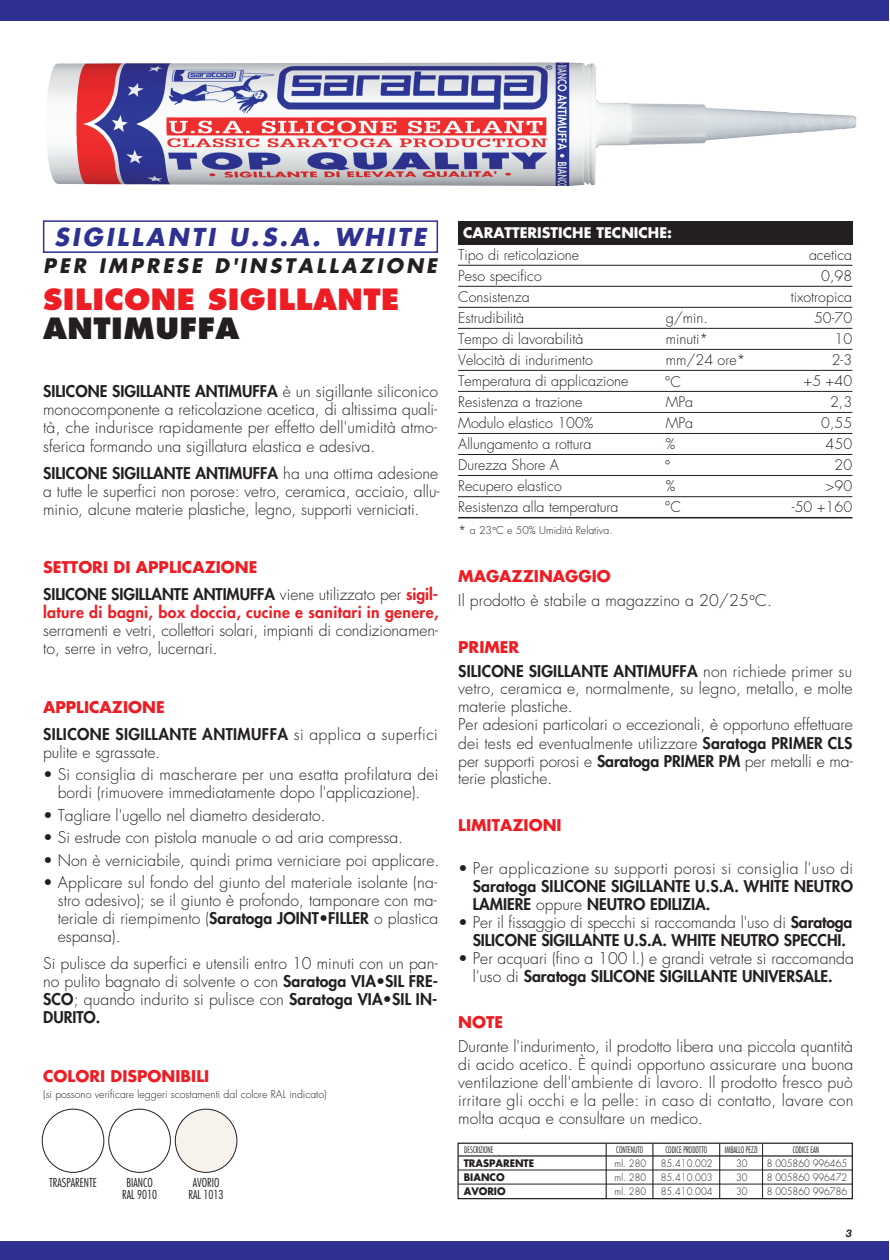
<style>
.page{position:relative;width:890px;height:1260px;background:#fff}
.page>*{position:absolute;margin:0;border:0;box-sizing:border-box;transform-origin:0 0}
.t1{font:800 28.5px "Futura";letter-spacing:.015em;color:#ee1d23}
.t2{font:800 28.5px "Futura";letter-spacing:.015em;color:#231f20}
.t3{font:italic 700 24px "Futura";letter-spacing:.12em;color:#2e3092}
.t4{font:italic 700 19.5px "Futura";letter-spacing:.155em;color:#231f20}
.t5{font:300 15.75px/18px "Futura";color:#231f20;text-align:justify}
.t6{font:800 15.75px/27px "Futura";letter-spacing:.01em;color:#231f20}
.t7{font:300 15.75px "Futura";letter-spacing:.025em;color:#231f20}
.t8{font:800 15.75px "Futura";letter-spacing:.02em;color:#ee1d23}
.t9{font:700 15.75px "Futura";color:#ee1d23}
.t10{font:300 14.25px/21px "Futura";color:#231f20}
.t11{font:700 14.25px "Futura";color:#fff}
.t12{font:300 condensed 12px/12px "Futura";color:#231f20;text-align:center}
.t13{font:300 10.5px "Futura";color:#231f20}
.t14{font:italic 700 10.5px "Helvetica Neue";color:#231f20}
.t15{font:700 10.05px/14.1px "Futura";color:#231f20;scale:.96 1}
.t16{font:300 9.9px/14.1px "Futura";color:#231f20;text-align:justify;scale:.93 1}
.t17{font:300 condensed 8.7px "Futura";color:#231f20;scale:.88 1}
.s1{font-weight:800}
.s2{font-weight:700;color:#ee1d23}
.s3{font-weight:300}
.s4{color:#ee1d23}
.s5{font-size:14.25px}
</style>
<div class="page">
<div style="left:43px;top:220px;width:395px;height:33px;border:2px solid #2e3092"></div>
<div style="left:0;top:0;width:888px;height:20px;background:#2e3092"></div>
<div style="left:0;top:1240px;width:888px;height:19px;background:#2e3092"></div>
<div style="left:457px;top:1142px;width:395px;height:56px;border:1px solid #231f20"></div>
<hr style="left:458px;top:1155px;width:394px;height:1px;background:#231f20">
<hr style="left:605px;top:1142px;width:1px;height:56px;background:#231f20">
<hr style="left:652px;top:1142px;width:1px;height:56px;background:#231f20">
<hr style="left:719px;top:1142px;width:1px;height:56px;background:#231f20">
<hr style="left:762px;top:1142px;width:1px;height:56px;background:#231f20">
<hr style="left:458px;top:1169px;width:394px;height:1px;background:#231f20">
<hr style="left:458px;top:1183px;width:394px;height:1px;background:#231f20">
<img style="left:47px;top:62px;width:810px;height:124px">
<div style="left:457px;top:221px;width:395px;height:23px;background:#231f20"></div>
<hr style="left:458px;top:265px;width:394px;height:1px;background:#231f20">
<hr style="left:458px;top:286px;width:394px;height:1px;background:#231f20">
<hr style="left:458px;top:244px;width:394px;height:1px;background:#231f20">
<hr style="left:458px;top:328px;width:394px;height:1px;background:#231f20">
<hr style="left:458px;top:307px;width:394px;height:1px;background:#231f20">
<hr style="left:458px;top:349px;width:394px;height:1px;background:#231f20">
<hr style="left:458px;top:454px;width:394px;height:1px;background:#231f20">
<hr style="left:458px;top:433px;width:394px;height:1px;background:#231f20">
<hr style="left:458px;top:475px;width:394px;height:1px;background:#231f20">
<hr style="left:458px;top:391px;width:394px;height:1px;background:#231f20">
<hr style="left:458px;top:412px;width:394px;height:1px;background:#231f20">
<hr style="left:458px;top:370px;width:394px;height:1px;background:#231f20">
<hr style="left:458px;top:517px;width:394px;height:1px;background:#231f20">
<hr style="left:458px;top:496px;width:394px;height:1px;background:#231f20">
<div style="left:42px;top:1108px;width:62px;height:64px;border:1px solid #231f20;border-radius:50%"></div>
<div style="left:108px;top:1108px;width:63px;height:64px;border:1px solid #231f20;border-radius:50%"></div>
<div style="left:175px;top:1108px;width:62px;height:64px;background:#f7f2eb;border-radius:50%"></div>
<div style="left:175px;top:1108px;width:62px;height:64px;border:1px solid #231f20;border-radius:50%"></div>
<h2 class="t3" style="left:54px;top:220px;width:373px">SIGILLANTI U.S.A. WHITE</h2>
<p class="t4" style="left:43px;top:252px;width:395px">PER IMPRESE D'INSTALLAZIONE</p>
<h1 class="t1" style="left:43px;top:282px;width:357px">SILICONE SIGILLANTE</h1>
<h1 class="t2" style="left:43px;top:310px;width:198px">ANTIMUFFA</h1>
<p class="t5" style="left:43px;top:383px;width:396px"><span class="s1">SILICONE SIGILLANTE ANTIMUFFA</span> è un sigillante siliconico monocomponente a reticolazione acetica, di altissima quali&shy;tà, che indurisce rapidamente per effetto dell'umidità atmo&shy;sferica formando una sigillatura elastica e adesiva.</p>
<p class="t5" style="left:43px;top:464px;width:397px"><span class="s1">SILICONE SIGILLANTE ANTIMUFFA</span> ha una ottima adesione a tutte le superfici non porose: vetro, ceramica, acciaio, allu&shy;minio, alcune materie plastiche, legno, supporti verniciati.</p>
<p class="t6" style="left:43px;top:553px;width:396px"><span class="s2">SETTORI DI APPLICAZIONE<br></span>SILICONE SIGILLANTE ANTIMUFFA <span class="s3">viene utilizzato per</span> <span class="s4">sigil-</span></p>
<p class="t8" style="left:43px;top:601px;width:397px">lature di bagni, box doccia, cucine e sanitari in genere,</p>
<p class="t5" style="left:43px;top:621px;width:396px">serramenti e vetri, collettori solari, impianti di condizionamen&shy;to, serre in vetro, lucernari.</p>
<p class="t6" style="left:43px;top:693px;width:396px"><span class="s2">APPLICAZIONE<br></span>SILICONE SIGILLANTE ANTIMUFFA <span class="s3">si applica a superfici</span></p>
<p class="t5" style="left:43px;top:743px;width:119px">pulite e sgrassate.</p>
<p class="t5" style="left:43px;top:765px;width:397px;text-align:center">• Si consiglia di mascherare per una esatta profilatura dei bordi (rimuovere immediatamente dopo l'applicazione).</p>
<p class="t5" style="left:43px;top:806px;width:284px">• Tagliare l'ugello nel diametro desiderato.</p>
<p class="t5" style="left:43px;top:828px;width:361px">• Si estrude con pistola manuale o ad aria compressa.</p>
<p class="t5" style="left:43px;top:851px;width:397px">• Non è verniciabile, quindi prima verniciare poi applicare.</p>
<p class="t5" style="left:58px;top:873px;width:382px;text-indent:-15px">• Applicare sul fondo del giunto del materiale isolante (na&shy;stro adesivo); se il giunto è profondo, tamponare con ma&shy;teriale di riempimento (<span class="s1">Saratoga JOINT•FILLER</span> o plastica espansa).</p>
<p class="t5" style="left:43px;top:954px;width:396px">Si pulisce da superfici e utensili entro 10 minuti con un pan&shy;no pulito bagnato di solvente o con <span class="s1">Saratoga VIA•SIL FRE-SCO</span>; quando indurito si pulisce con <span class="s1">Saratoga VIA•SIL IN-DURITO.</span></p>
<p class="t9" style="left:43px;top:1064px;width:168px">COLORI DISPONIBILI</p>
<p class="t13" style="left:43px;top:1086px;width:285px">(si possono verificare leggeri scostamenti dal colore RAL indicato)</p>
<p class="t12" style="left:49px;top:1176px;width:49px">TRASPARENTE</p>
<p class="t12" style="left:122px;top:1176px;width:36px">BIANCO<br>RAL 9010</p>
<p class="t12" style="left:188px;top:1176px;width:36px">AVORIO<br>RAL 1013</p>
<p class="t11" style="left:463px;top:223px;width:210px">CARATTERISTICHE TECNICHE:</p>
<p class="t10" style="left:458px;top:244px;width:172px">Tipo di reticolazione<br>Peso specifico<br>Consistenza<br>Estrudibilità<br>Tempo di lavorabilità<br>Velocità di indurimento<br>Temperatura di applicazione<br>Resistenza a trazione<br>Modulo elastico 100%<br>Allungamento a rottura<br>Durezza Shore A<br>Recupero elastico<br>Resistenza alla temperatura</p>
<p class="t13" style="left:458px;top:523px;width:156px"><span class="s5">*</span> a 23 C e 50% Umidità Relativa.</p>
<p class="t9" style="left:458px;top:565px;width:154px">MAGAZZINAGGIO</p>
<p class="t5" style="left:458px;top:591px;width:315px">Il prodotto è stabile a magazzino a 20/25 C.</p>
<p class="t6" style="left:458px;top:634px;width:395px;line-height:24px"><span class="s2">PRIMER<br></span>SILICONE SIGILLANTE ANTIMUFFA <span class="s3">non richiede primer su</span></p>
<p class="t5" style="left:458px;top:679px;width:396px;text-align:left">vetro, ceramica e, normalmente, su legno, metallo, e molte materie plastiche.<br>Per adesioni particolari o eccezionali, è opportuno effettuare dei tests ed eventualmente utilizzare <span class="s1">Saratoga PRIMER CLS </span>per supporti porosi e <span class="s1">Saratoga PRIMER PM</span> per metalli e ma&shy;terie plastiche.</p>
<p class="t9" style="left:458px;top:813px;width:105px">LIMITAZIONI</p>
<p class="t10" style="left:790px;top:244px;width:63px;text-align:right">acetica<br>0,98 tixotropica<br>50-70<br>10<br>2-3<br>+5 +40<br>2,3<br>0,55<br>450<br>20<br>&gt;90<br>-50 +160</p>
<p class="t10" style="left:665px;top:307px;width:81px">g/min. minuti* mm/24 ore*</p>
<p class="t10" style="left:665px;top:391px;width:29px;text-align:justify">MPa MPa %</p>
<p class="t10" style="left:665px;top:475px;width:11px">%</p>
<p class="t10" style="left:664px;top:371px;width:18px">°C</p>
<p class="t10" style="left:664px;top:455px;width:7px">°</p>
<p class="t10" style="left:664px;top:496px;width:18px">°C</p>
<p class="t7" style="left:458px;top:857px;width:396px">• Per applicazione su supporti porosi si consiglia l'uso di</p>
<p class="t6" style="left:472px;top:876px;width:382px;line-height:18px">Saratoga SILICONE SIGILLANTE U.S.A. WHITE NEUTRO<br>LAMIERE <span class="s3">oppure</span> NEUTRO EDILIZIA.</p>
<p class="t6" style="left:458px;top:912px;width:396px;line-height:18px;text-align:center"><span class="s3">• Per il fissaggio di specchi si raccomanda l'uso di</span> Saratoga<br>SILICONE SIGILLANTE U.S.A. WHITE NEUTRO SPECCHI.</p>
<p class="t5" style="left:458px;top:948px;width:397px;text-align:center">• Per acquari (fino a 100 l.) e grandi vetrate si raccomanda l'uso di <span class="s1">Saratoga SILICONE SIGILLANTE UNIVERSALE.</span></p>
<p class="t9" style="left:458px;top:1011px;width:46px">NOTE</p>
<p class="t5" style="left:458px;top:1037px;width:397px">Durante l'indurimento, il prodotto libera una piccola quantità di acido acetico. È quindi opportuno assicurare una buona ventilazione dell'ambiente di lavoro. Il prodotto fresco può irritare gli occhi e la pelle: in caso di contatto, lavare con molta acqua e consultare un medico.</p>
<p class="t17" style="left:464px;top:1143px;width:35px">DESCRIZIONE</p>
<p class="t17" style="left:616px;top:1143px;width:32px">CONTENUTO</p>
<p class="t17" style="left:665px;top:1143px;width:49px">CODICE PRODOTTO</p>
<p class="t17" style="left:724px;top:1143px;width:39px">IMBALLO PEZZI</p>
<p class="t17" style="left:792px;top:1143px;width:32px">CODICE EAN</p>
<p class="t16" style="left:660px;top:1155px;width:57px">85.410.002<br>85.410.003<br>85.410.004</p>
<p class="t16" style="left:766px;top:1155px;width:88px">8 005860 996465<br>8 005860 996472<br>8 005860 996786</p>
<p class="t16" style="left:614px;top:1155px;width:35px">ml. 280 ml. 280 ml. 280</p>
<p class="t16" style="left:735px;top:1155px;width:14px">30<br>30<br>30</p>
<p class="t15" style="left:463px;top:1155px;width:75px">TRASPARENTE<br>BIANCO<br>AVORIO</p>
<p class="t14" style="left:845px;top:1226px;width:7px">3</p>
</div>
